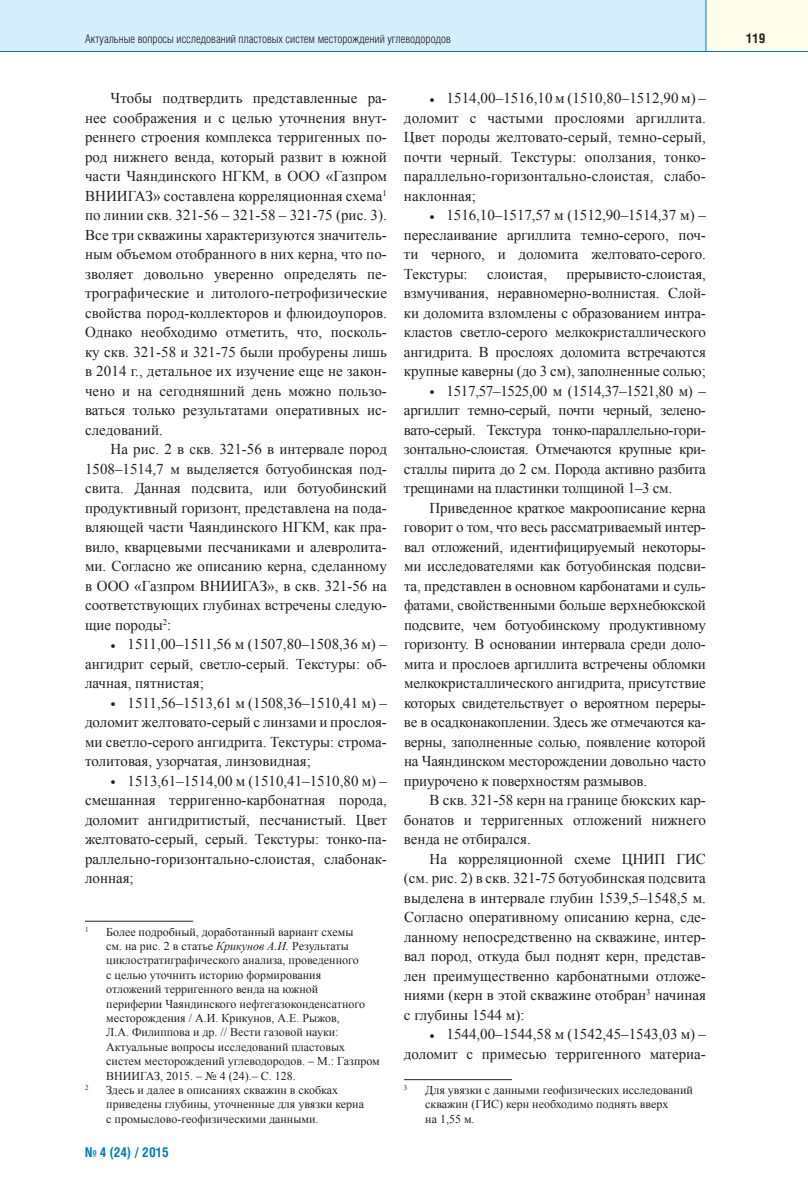
<style>
.page{position:relative;width:808px;height:1191px;background:#fff}
.page>*{position:absolute;margin:0;border:0;box-sizing:border-box;transform-origin:0 0}
.t1{font:15px/19.5px "Times New Roman";color:#231f20;text-align:justify}
.t2{font:700 13.5px "Helios Cond";color:#0079c2}
.t3{font:700 13.5px "Helios Cond";color:#231f20}
.t4{font:12px/14.4px "Times New Roman";color:#231f20}
.t5{font:300 12px "Helios Cond";color:#231f20}
.t6{font:6.9px "Times New Roman";color:#231f20}
.s1{font-style:italic}
</style>
<div class="page">
<div style="left:0;top:0;width:706px;height:51px;background:#d4effb"></div>
<div style="left:706px;top:0;width:102px;height:51px;background:#fffde9"></div>
<hr style="left:0;top:51px;width:808px;height:1px;background:#0079c2">
<hr style="left:705px;top:0;width:1px;height:51px;background:#0079c2">
<hr style="left:85px;top:921px;width:108px;height:1px;background:#231f20">
<hr style="left:404px;top:1079px;width:108px;height:1px;background:#231f20">
<p class="t5" style="left:85px;top:34px;width:367px">Актуальные вопросы исследований пластовых систем месторождений углеводородов</p>
<p class="t3" style="left:746px;top:33px;width:21px">119</p>
<p class="t1" style="left:85px;top:88px;width:303px;text-indent:26px">Чтобы подтвердить представленные ра&shy;нее соображения и с целью уточнения внут&shy;реннего строения комплекса терригенных по&shy;род нижнего венда, который развит в южной части Чаяндинского НГКМ, в ООО «Газпром ВНИИГАЗ» составлена корреляционная схема<sup>1 </sup>по линии скв. 321-56 – 321-58 – 321-75 (рис. 3).<br>Все три скважины характеризуются значитель&shy;ным объемом отобранного в них керна, что по&shy;зволяет довольно уверенно определять пе&shy;трографические и литолого-петрофизические свойства пород-коллекторов и флюидоупоров.<br>Однако необходимо отметить, что, посколь&shy;ку скв. 321-58 и 321-75 были пробурены лишь в 2014 г., детальное их изучение еще не закон&shy;чено и на сегодняшний день можно пользо&shy;ваться только результатами оперативных ис&shy;следований.</p>
<p class="t1" style="left:85px;top:439px;width:303px;text-indent:26px">На рис. 2 в скв. 321-56 в интервале пород 1508–1514,7 м выделяется ботуобинская под&shy;свита. Данная подсвита, или ботуобинский продуктивный горизонт, представлена на пода&shy;вляющей части Чаяндинского НГКМ, как пра&shy;вило, кварцевыми песчаниками и алевролита&shy;ми. Согласно же описанию керна, сделанному в ООО «Газпром ВНИИГАЗ», в скв. 321-56 на соответствующих глубинах встречены следую&shy;щие породы<sup>2</sup>:</p>
<p class="t1" style="left:85px;top:634px;width:303px;text-indent:26px">• 1511,00–1511,56 м (1507,80–1508,36 м) – ангидрит серый, светло-серый. Текстуры: об&shy;лачная, пятнистая;</p>
<p class="t1" style="left:85px;top:693px;width:303px;text-indent:26px">• 1511,56–1513,61 м (1508,36–1510,41 м) – доломит желтовато-серый с линзами и прослоя&shy;ми светло-серого ангидрита. Текстуры: строма&shy;толитовая, узорчатая, линзовидная;</p>
<p class="t1" style="left:85px;top:771px;width:303px;text-indent:26px">• 1513,61–1514,00 м (1510,41–1510,80 м) – смешанная терригенно-карбонатная порода, доломит ангидритистый, песчанистый. Цвет желтовато-серый, серый. Текстуры: тонко-па&shy;раллельно-горизонтально-слоистая, слабонак&shy;лонная;</p>
<p class="t6" style="left:85px;top:925px;width:5px">1</p>
<p class="t4" style="left:106px;top:924px;width:275px">Более подробный, доработанный вариант схемы<br>см. на рис. 2 в статье <span class="s1">Крикунов А.И.</span> Результаты циклостратиграфического анализа, проведенного<br>с целью уточнить историю формирования<br>отложений терригенного венда на южной<br>периферии Чаяндинского нефтегазоконденсатного месторождения / А.И. Крикунов, А.Е. Рыжов,<br>Л.А. Филиппова и др. // Вести газовой науки:<br>Актуальные вопросы исследований пластовых систем месторождений углеводородов. – М.: Газпром ВНИИГАЗ, 2015. – № 4 (24).– С. 128.</p>
<p class="t6" style="left:85px;top:1084px;width:5px">2</p>
<p class="t4" style="left:106px;top:1083px;width:259px">Здесь и далее в описаниях скважин в скобках приведены глубины, уточненные для увязки керна с промыслово-геофизическими данными.</p>
<p class="t2" style="left:85px;top:1147px;width:86px">№ 4 (24) / 2015</p>
<p class="t1" style="left:404px;top:88px;width:303px;text-indent:26px">• 1514,00–1516,10 м (1510,80–1512,90 м) – доломит с частыми прослоями аргиллита.<br>Цвет породы желтовато-серый, темно-серый, почти черный. Текстуры: оползания, тонко&shy;параллельно-горизонтально-слоистая, слабо&shy;наклонная;</p>
<p class="t1" style="left:404px;top:205px;width:303px;text-indent:26px">• 1516,10–1517,57 м (1512,90–1514,37 м) – переслаивание аргиллита темно-серого, поч&shy;ти черного, и доломита желтовато-серого.<br>Текстуры:</p>
<p class="t1" style="left:404px;top:264px;width:303px;text-indent:163px">прерывисто-слоистая, взмучивания, неравномерно-волнистая. Слой&shy;ки доломита взломлены с образованием интра&shy;кластов светло-серого мелкокристаллического ангидрита. В прослоях доломита встречаются крупные каверны (до 3 см), заполненные солью;</p>
<p class="t1" style="left:404px;top:381px;width:303px;text-indent:26px">• 1517,57–1525,00 м (1514,37–1521,80 м) – аргиллит темно-серый, почти черный, зелено&shy;вато-серый. Текстура тонко-параллельно-гори&shy;зонтально-слоистая. Отмечаются крупные кри&shy;сталлы пирита до 2 см. Порода активно разбита трещинами на пластинки толщиной 1–3 см.</p>
<p class="t1" style="left:404px;top:498px;width:303px;text-indent:26px">Приведенное краткое макроописание керна говорит о том, что весь рассматриваемый интер&shy;вал отложений, идентифицируемый некоторы&shy;ми исследователями как ботуобинская подсви&shy;та, представлен в основном карбонатами и суль&shy;фатами, свойственными больше верхнебюкской подсвите, чем ботуобинскому продуктивному горизонту. В основании интервала среди доло&shy;мита и прослоев аргиллита встречены обломки мелкокристаллического ангидрита, присутствие которых свидетельствует о вероятном переры&shy;ве в осадконакоплении. Здесь же отмечаются ка&shy;верны, заполненные солью, появление которой на Чаяндинском месторождении довольно часто приурочено к поверхностям размывов.</p>
<p class="t1" style="left:404px;top:790px;width:303px;text-indent:26px">В скв. 321-58 керн на границе бюкских кар&shy;бонатов и терригенных отложений нижнего венда не отбирался.</p>
<p class="t1" style="left:404px;top:849px;width:303px;text-indent:26px">На корреляционной схеме ЦНИП ГИС (см. рис. 2) в скв. 321-75 ботуобинская подсвита выделена в интервале глубин 1539,5–1548,5 м.<br>Согласно оперативному описанию керна, сде&shy;ланному непосредственно на скважине, интер&shy;вал пород, откуда был поднят керн, представ&shy;лен преимущественно карбонатными отложе&shy;ниями (керн в этой скважине отобран<sup>3</sup> начиная с глубины 1544 м):</p>
<p class="t1" style="left:404px;top:1024px;width:303px;text-align:right">• 1544,00–1544,58 м (1542,45–1543,03 м) – доломит с примесью терригенного материа-</p>
<p class="t6" style="left:404px;top:1084px;width:5px">3</p>
<p class="t4" style="left:425px;top:1083px;width:269px">Для увязки с данными геофизических исследований скважин (ГИС) керн необходимо поднять вверх<br>на 1,55 м.</p>
<p class="t1" style="left:487px;top:264px;width:61px">слоистая,</p>
</div>
